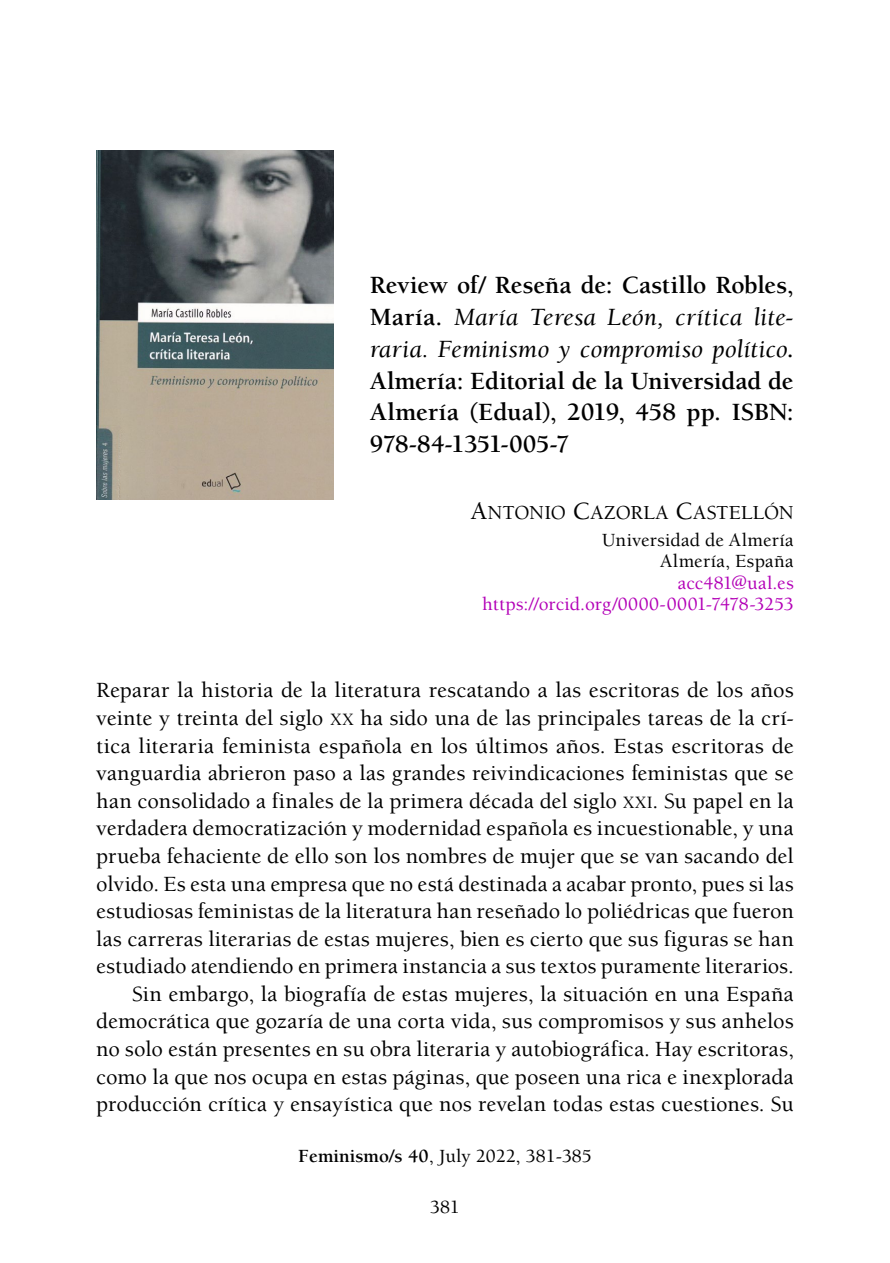
<style>
.page{position:relative;width:890px;height:1263px;background:#fff}
.page>*{position:absolute;margin:0;border:0;box-sizing:border-box;transform-origin:0 0}
.t1{font:700 25.5px/31.8px "Berkeley MK";letter-spacing:-.01em;color:#000;text-align:justify}
.t2{font:22.35px/27.6px "Berkeley MK";letter-spacing:.01em;color:#000;text-align:right}
.t3{font:20.4px "Berkeley MK SC800";color:#000}
.t4{font:19.05px/21.1px "Berkeley MK";letter-spacing:.01em;color:#000;text-align:right}
.t5{font:19.05px/21.1px "Berkeley MK";letter-spacing:.005em;color:#b300b7;text-align:right}
.s1{font-weight:400;font-style:italic}
.s2{font-size:25.5px}
.s3{font-family:"Berkeley MK SC800";font-size:17.85px}
.s4{font-weight:700}
</style>
<div class="page">
<img style="left:96px;top:150px;width:238px;height:349px">
<p class="t1" style="left:370px;top:270px;width:426px">Review of/ Reseña de: Castillo Robles, María. <span class="s1">María Teresa León, crítica lite&shy;raria. Feminismo y compromiso político</span>.<br>Almería: Editorial de la Universidad de Almería (Edual), 2019, 458 pp. ISBN:<br>978-84-1351-005-7</p>
<p class="t3" style="left:471px;top:502px;width:325px"><span class="s2">A</span>NTONIO <span class="s2">C</span>AZORLA <span class="s2">C</span>ASTELLÓN</p>
<p class="t4" style="left:602px;top:530px;width:193px">Universidad de Almería<br>Almería, España</p>
<p class="t5" style="left:482px;top:572px;width:313px">acc481@ual.es https://orcid.org/0000-0001-7478-3253</p>
<p class="t2" style="left:96px;top:677px;width:699px">Reparar la historia de la literatura rescatando a las escritoras de los años veinte y treinta del siglo <span class="s3">XX</span> ha sido una de las principales tareas de la crí&shy;tica literaria feminista española en los últimos años. Estas escritoras de vanguardia abrieron paso a las grandes reivindicaciones feministas que se han consolidado a finales de la primera década del siglo <span class="s3">XXI</span>. Su papel en la verdadera democratización y modernidad española es incuestionable, y una prueba fehaciente de ello son los nombres de mujer que se van sacando del olvido. Es esta una empresa que no está destinada a acabar pronto, pues si las estudiosas feministas de la literatura han reseñado lo poliédricas que fueron las carreras literarias de estas mujeres, bien es cierto que sus figuras se han estudiado atendiendo en primera instancia a sus textos puramente literarios.<br>Sin embargo, la biografía de estas mujeres, la situación en una España democrática que gozaría de una corta vida, sus compromisos y sus anhelos no solo están presentes en su obra literaria y autobiográfica. Hay escritoras, como la que nos ocupa en estas páginas, que poseen una rica e inexplorada producción crítica y ensayística que nos revelan todas estas cuestiones. Su</p>
<p class="t4" style="left:298px;top:1146px;width:295px"><span class="s4">Feminismo/s 40</span>, July 2022, 381-385</p>
<p class="t4" style="left:430px;top:1197px;width:31px">381</p>
</div>
